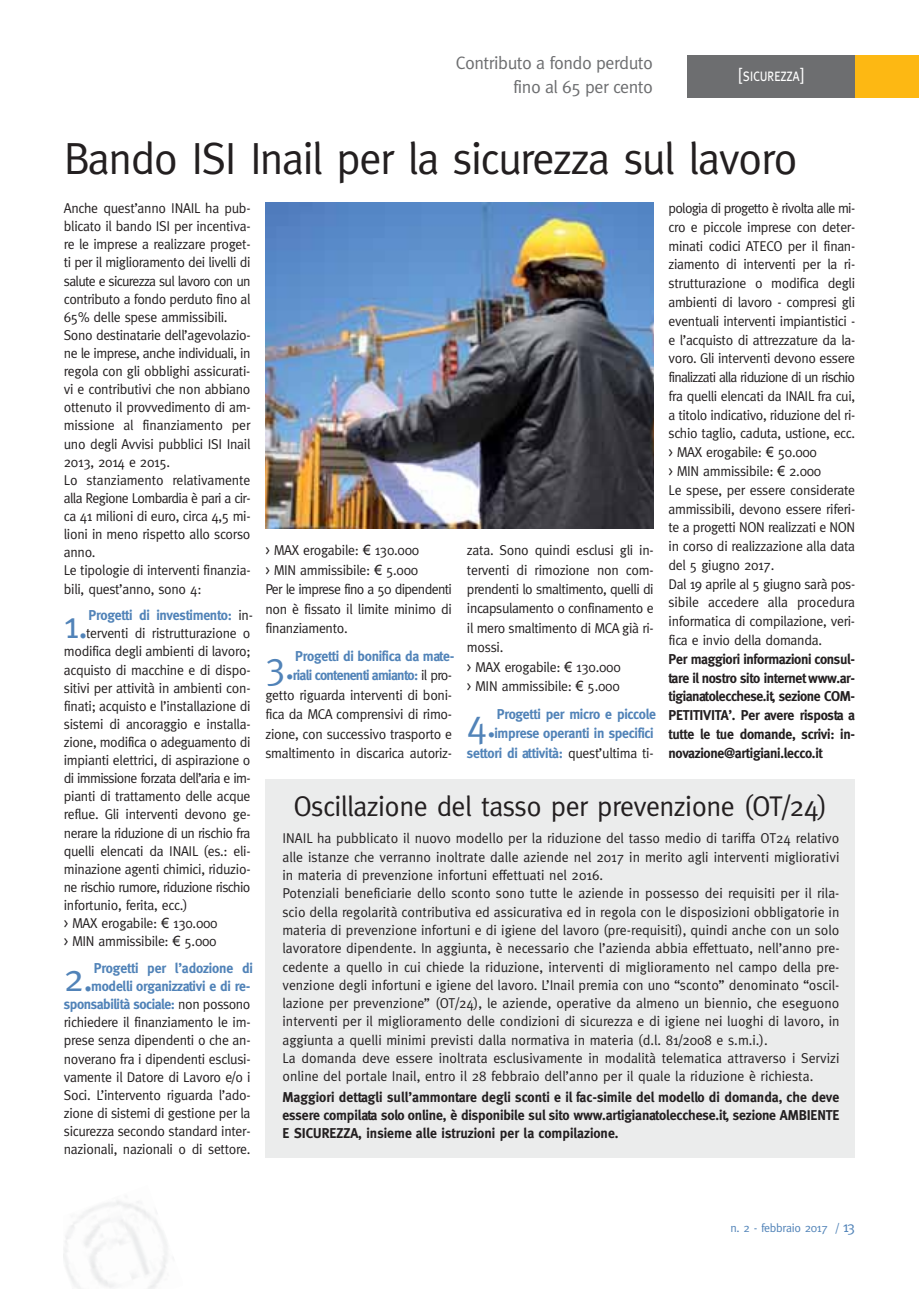
<style>
.page{position:relative;width:919px;height:1289px;background:#fff}
.page>*{position:absolute;margin:0;border:0;box-sizing:border-box;transform-origin:0 0}
.t1{font:45px "Meta";letter-spacing:-.03em;color:#231f20}
.t2{font:39px "Meta";color:#5183b8}
.t3{font:38.85px "Meta";color:#5183b8}
.t4{font:28.5px "Meta";letter-spacing:-.02em;color:#231f20}
.t5{font:18px/24px "Meta";letter-spacing:-.025em;color:#6d6e70;text-align:right}
.t6{font:18px "Meta Caps";letter-spacing:-.025em;color:#fff}
.t7{font:14.25px/18.1px "Meta";letter-spacing:-.02em;color:#231f20}
.t8{font:14.25px/18.3px "Meta";color:#231f20}
.t9{font:700 14.25px/18.8px "Meta";letter-spacing:-.01em;color:#231f20;text-align:justify}
.t10{font:700 14.25px/19.4px "Meta";letter-spacing:-.02em;color:#5183b8;text-align:right}
.t11{font:14.25px "Meta";letter-spacing:-.05em;color:#231f20}
.t12{font:14.25px "Meta";letter-spacing:-.045em;color:#231f20}
.t13{font:14.25px "Meta";letter-spacing:-.04em;color:#231f20}
.t14{font:12px "Meta";letter-spacing:-.025em;color:#5183b8}
.s1{font-family:"Arial"}
.s2{font-weight:400;color:#231f20}
.s3{font-weight:700;color:#5183b8}
.s4{font-size:15px}
</style>
<div class="page">
<div style="left:687px;top:55px;width:168px;height:43px;background:#6d6e70"></div>
<div style="left:855px;top:55px;width:63px;height:43px;background:#fdb813"></div>
<img style="left:265px;top:202px;width:388px;height:326px">
<div style="left:265px;top:779px;width:590px;height:378px;background:#ebecec"></div>
<p class="t5" style="left:456px;top:52px;width:199px">Contributo a fondo perduto fino al 65 per cento</p>
<p class="t6" style="left:738px;top:64px;width:67px">[sicurezza]</p>
<h1 class="t1" style="left:64px;top:141px;width:735px">Bando ISI Inail per la sicurezza sul lavoro</h1>
<p class="t7" style="left:64px;top:200px;width:188px">Anche quest’anno INAIL ha pub&shy;blicato il bando ISI per incentiva&shy;re le imprese a realizzare proget&shy;ti per il miglioramento dei livelli di salute e sicurezza sul lavoro con un contributo a fondo perduto fino al<br>65% delle spese ammissibili.<br>Sono destinatarie dell’agevolazio&shy;ne le imprese, anche individuali, in regola con gli obblighi assicurati&shy;vi e contributivi che non abbiano ottenuto il provvedimento di am&shy;missione al finanziamento per uno degli Avvisi pubblici ISI Inail<br>2013, 2014 e 2015.<br>Lo stanziamento relativamente alla Regione Lombardia è pari a cir&shy;ca 41 milioni di euro, circa 4,5 mi&shy;lioni in meno rispetto allo scorso anno.<br>Le tipologie di interventi finanzia&shy;bili, quest’anno, sono 4:</p>
<h3 class="t3" style="left:64px;top:610px;width:26px">1.</h3>
<p class="t7" style="left:668px;top:200px;width:188px;line-height:18.8px">pologia di progetto è rivolta alle mi&shy;cro e piccole imprese con deter&shy;minati codici ATECO per il finan&shy;ziamento di interventi per la ri&shy;strutturazione o modifica degli ambienti di lavoro - compresi gli eventuali interventi impiantistici - e l’acquisto di attrezzature da la&shy;voro. Gli interventi devono essere finalizzati alla riduzione di un rischio fra quelli elencati da INAIL fra cui, a titolo indicativo, riduzione del ri&shy;schio taglio, caduta, ustione, ecc. &gt; MAX erogabile: <span class="s1">€</span> 50.000<br>&gt; MIN ammissibile: <span class="s1">€</span> 2.000<br>Le spese, per essere considerate ammissibili, devono essere riferi&shy;te a progetti NON realizzati e NON in corso di realizzazione alla data del 5 giugno 2017.<br>Dal 19 aprile al 5 giugno sarà pos&shy;sibile accedere alla procedura informatica di compilazione, veri&shy;fica e invio della domanda.</p>
<p class="t9" style="left:668px;top:650px;width:188px">Per maggiori informazioni consul&shy;tare il nostro sito internet www.ar&shy;tigianatolecchese.it, sezione COM-PETITIVITA’. Per avere risposta a tutte le tue domande, scrivi: in&shy;novazione@artigiani.lecco.it</p>
<p class="t7" style="left:265px;top:541px;width:188px;line-height:19.4px">&gt; MAX erogabile: <span class="s1">€</span> 130.000<br>&gt; MIN ammissibile: <span class="s1">€</span> 5.000<br>Per le imprese fino a 50 dipendenti non è fissato il limite minimo di finanziamento.</p>
<h2 class="t2" style="left:265px;top:650px;width:31px">3.</h2>
<p class="t7" style="left:467px;top:541px;width:188px;line-height:19.4px">zata. Sono quindi esclusi gli in&shy;terventi di rimozione non com&shy;prendenti lo smaltimento, quelli di incapsulamento o confinamento e il mero smaltimento di MCA già ri&shy;mossi.<br>&gt; MAX erogabile: <span class="s1">€</span> 130.000<br>&gt; MIN ammissibile: <span class="s1">€</span> 5.000</p>
<h2 class="t2" style="left:467px;top:708px;width:31px">4.</h2>
<p class="t10" style="left:89px;top:606px;width:166px">Progetti di investimento: <span class="s2">in-</span></p>
<p class="t7" style="left:86px;top:625px;width:166px">terventi di ristrutturazione o</p>
<p class="t7" style="left:64px;top:643px;width:188px">modifica degli ambienti di lavoro;</p>
<p class="t7" style="left:64px;top:661px;width:188px">acquisto di macchine e di dispo-</p>
<p class="t7" style="left:64px;top:679px;width:188px">sitivi per attività in ambienti con-</p>
<p class="t7" style="left:64px;top:697px;width:188px">finati; acquisto e l’installazione di</p>
<p class="t7" style="left:64px;top:716px;width:188px">sistemi di ancoraggio e installa-</p>
<p class="t7" style="left:64px;top:734px;width:188px">zione, modifica o adeguamento di</p>
<p class="t7" style="left:64px;top:752px;width:188px">impianti elettrici, di aspirazione o</p>
<p class="t11" style="left:64px;top:772px;width:188px">di immissione forzata dell’aria e im-</p>
<p class="t7" style="left:64px;top:788px;width:188px">pianti di trattamento delle acque</p>
<p class="t7" style="left:64px;top:806px;width:188px">reflue. Gli interventi devono ge-</p>
<p class="t13" style="left:64px;top:827px;width:188px">nerare la riduzione di un rischio fra</p>
<p class="t7" style="left:64px;top:842px;width:188px">quelli elencati da INAIL (es.: eli-</p>
<p class="t7" style="left:64px;top:860px;width:188px">minazione agenti chimici, riduzio-</p>
<p class="t12" style="left:64px;top:881px;width:188px">ne rischio rumore, riduzione rischio</p>
<p class="t7" style="left:64px;top:897px;width:125px">infortunio, ferita, ecc.)</p>
<p class="t7" style="left:64px;top:915px;width:155px">&gt; MAX erogabile: <span class="s1">€</span> 130.000</p>
<p class="t7" style="left:64px;top:933px;width:154px">&gt; MIN ammissibile: <span class="s1">€</span> 5.000</p>
<h2 class="t2" style="left:64px;top:962px;width:31px">2.</h2>
<p class="t7" style="left:265px;top:647px;width:190px;line-height:19.4px;text-align:right"><span class="s3">Progetti di bonifica da mate-<br>riali contenenti amianto:</span> il pro&shy;getto riguarda interventi di boni&shy;fica da MCA comprensivi di rimo&shy;zione, con successivo trasporto e smaltimento in discarica autoriz-</p>
<p class="t10" style="left:467px;top:705px;width:190px">Progetti per micro e piccole imprese operanti in specifici settori di attività: <span class="s2">quest’ultima ti-</span></p>
<h3 class="t4" style="left:293px;top:795px;width:535px">Oscillazione del tasso per prevenzione (OT/24)</h3>
<p class="t8" style="left:282px;top:830px;width:558px">INAIL ha pubblicato il nuovo modello per la riduzione del tasso medio di tariffa OT24 relativo alle istanze che verranno inoltrate dalle aziende nel 2017 in merito agli interventi migliorativi in materia di prevenzione infortuni effettuati nel 2016.<br>Potenziali beneficiarie dello sconto sono tutte le aziende in possesso dei requisiti per il rila&shy;scio della regolarità contributiva ed assicurativa ed in regola con le disposizioni obbligatorie in materia di prevenzione infortuni e di igiene del lavoro (pre-requisiti), quindi anche con un solo lavoratore dipendente. In aggiunta, è necessario che l’azienda abbia effettuato, nell’anno pre&shy;cedente a quello in cui chiede la riduzione, interventi di miglioramento nel campo della pre&shy;venzione degli infortuni e igiene del lavoro. L’Inail premia con uno “sconto” denominato “oscil&shy;lazione per prevenzione” (OT/24), le aziende, operative da almeno un biennio, che eseguono interventi per il miglioramento delle condizioni di sicurezza e di igiene nei luoghi di lavoro, in aggiunta a quelli minimi previsti dalla normativa in materia (d.l. 81/2008 e s.m.i.).<br>La domanda deve essere inoltrata esclusivamente in modalità telematica attraverso i Servizi online del portale Inail, entro il 28 febbraio dell’anno per il quale la riduzione è richiesta.</p>
<p class="t9" style="left:282px;top:1088px;width:558px;line-height:18.3px">Maggiori dettagli sull’ammontare degli sconti e il fac-simile del modello di domanda, che deve essere compilata solo online, è disponibile sul sito www.artigianatolecchese.it, sezione AMBIENTE E SICUREZZA, insieme alle istruzioni per la compilazione.</p>
<p class="t7" style="left:64px;top:960px;width:190px;text-align:right"><span class="s3">Progetti per l’adozione di modelli organizzativi e di re&shy;sponsabilità sociale:</span> non possono richiedere il finanziamento le im&shy;prese senza dipendenti o che an&shy;noverano fra i dipendenti esclusi&shy;vamente il Datore di Lavoro e/o i Soci. L’intervento riguarda l’ado&shy;zione di sistemi di gestione per la sicurezza secondo standard inter&shy;nazionali, nazionali o di settore.</p>
<p class="t14" style="left:730px;top:1222px;width:126px">n. 2 - febbraio 2017 / <span class="s4">13</span></p>
</div>
